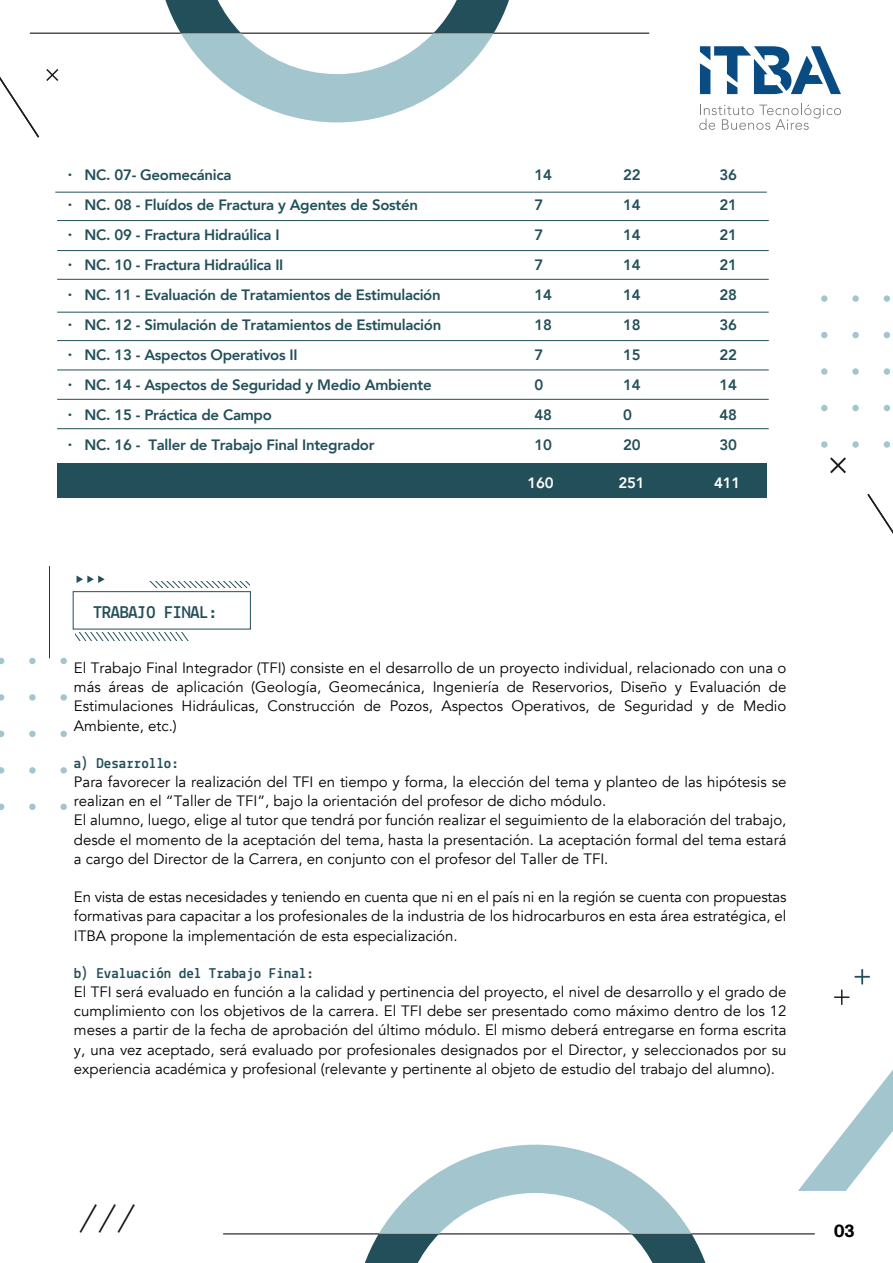
<style>
.page{position:relative;width:893px;height:1263px;background:#fff}
.page>*{position:absolute;margin:0;border:0;box-sizing:border-box;transform-origin:0 0}
.t1{font:38.1px "Lekton";color:#12100b}
.t2{font:500 21px/30px "Avenir";color:#224f59;text-align:justify}
.t3{font:700 18px "Lekton";letter-spacing:-.01em;color:#224f59}
.t4{font:700 18px "Monument Grotesk";color:#000}
.t5{font:15px/19.2px "Avenir";color:#000;text-align:justify}
.t6{font:800 15px/30px "Avenir";letter-spacing:-.02em;color:#224f59}
.t7{font:700 15px "Lekton";color:#224f59}
.t8{font:800 15px "Avenir";letter-spacing:-.02em;color:#fff}
</style>
<div class="page">
<div style="left:57px;top:464px;width:710px;height:34px;background:#224f59"></div>
<svg style="left:0;top:804px;width:4px;height:6px"></svg>
<svg style="left:0;top:767px;width:4px;height:6px"></svg>
<svg style="left:0;top:731px;width:4px;height:6px"></svg>
<div style="left:29px;top:804px;width:7px;height:6px;background:#a3c5ce;border-radius:50%"></div>
<div style="left:29px;top:767px;width:7px;height:6px;background:#a3c5ce;border-radius:50%"></div>
<div style="left:29px;top:731px;width:7px;height:6px;background:#a3c5ce;border-radius:50%"></div>
<div style="left:60px;top:804px;width:7px;height:6px;background:#a3c5ce;border-radius:50%"></div>
<div style="left:60px;top:767px;width:7px;height:6px;background:#a3c5ce;border-radius:50%"></div>
<div style="left:60px;top:731px;width:7px;height:6px;background:#a3c5ce;border-radius:50%"></div>
<svg style="left:0;top:694px;width:4px;height:7px"></svg>
<svg style="left:0;top:658px;width:4px;height:6px"></svg>
<div style="left:29px;top:694px;width:7px;height:7px;background:#a3c5ce;border-radius:50%"></div>
<div style="left:29px;top:658px;width:7px;height:6px;background:#a3c5ce;border-radius:50%"></div>
<div style="left:60px;top:694px;width:7px;height:7px;background:#a3c5ce;border-radius:50%"></div>
<div style="left:60px;top:658px;width:7px;height:6px;background:#a3c5ce;border-radius:50%"></div>
<svg style="left:700px;top:46px;width:141px;height:48px"></svg>
<svg style="left:699px;top:104px;width:142px;height:26px"></svg>
<svg style="left:830px;top:457px;width:16px;height:17px"></svg>
<svg style="left:363px;top:1145px;width:344px;height:118px"></svg>
<hr style="left:223px;top:1233px;width:592px;height:1px;background:#1d1d1b">
<svg style="left:798px;top:969px;width:95px;height:222px"></svg>
<div style="left:821px;top:441px;width:6px;height:7px;background:#a3c5ce;border-radius:50%"></div>
<svg style="left:821px;top:405px;width:6px;height:6px"></svg>
<div style="left:821px;top:368px;width:6px;height:7px;background:#a3c5ce;border-radius:50%"></div>
<div style="left:852px;top:441px;width:7px;height:7px;background:#a3c5ce;border-radius:50%"></div>
<div style="left:852px;top:405px;width:7px;height:6px;background:#a3c5ce;border-radius:50%"></div>
<div style="left:852px;top:368px;width:7px;height:7px;background:#a3c5ce;border-radius:50%"></div>
<div style="left:884px;top:441px;width:6px;height:7px;background:#a3c5ce;border-radius:50%"></div>
<svg style="left:884px;top:405px;width:6px;height:6px"></svg>
<div style="left:884px;top:368px;width:6px;height:7px;background:#a3c5ce;border-radius:50%"></div>
<svg style="left:821px;top:332px;width:6px;height:6px"></svg>
<div style="left:821px;top:295px;width:6px;height:7px;background:#a3c5ce;border-radius:50%"></div>
<div style="left:852px;top:332px;width:7px;height:6px;background:#a3c5ce;border-radius:50%"></div>
<div style="left:852px;top:295px;width:7px;height:7px;background:#a3c5ce;border-radius:50%"></div>
<svg style="left:884px;top:332px;width:6px;height:6px"></svg>
<div style="left:884px;top:295px;width:6px;height:7px;background:#a3c5ce;border-radius:50%"></div>
<svg style="left:165px;top:0;width:344px;height:122px"></svg>
<hr style="left:30px;top:33px;width:619px;height:1px;background:#1d1d1b">
<svg style="left:0;top:69px;width:59px;height:69px"></svg>
<svg style="left:867px;top:494px;width:26px;height:40px"></svg>
<hr style="left:55px;top:192px;width:712px;height:1px;background:#224f59">
<hr style="left:57px;top:220px;width:712px;height:1px;background:#224f59">
<hr style="left:57px;top:250px;width:712px;height:1px;background:#224f59">
<hr style="left:57px;top:279px;width:712px;height:1px;background:#224f59">
<hr style="left:57px;top:312px;width:712px;height:1px;background:#224f59">
<hr style="left:57px;top:340px;width:712px;height:1px;background:#224f59">
<hr style="left:57px;top:370px;width:712px;height:1px;background:#224f59">
<hr style="left:57px;top:399px;width:712px;height:1px;background:#224f59">
<hr style="left:57px;top:428px;width:712px;height:1px;background:#224f59">
<div style="left:73px;top:591px;width:178px;height:38px;border:1px solid #224f59"></div>
<svg style="left:76px;top:633px;width:113px;height:8px"></svg>
<svg style="left:150px;top:582px;width:100px;height:5px"></svg>
<svg style="left:77px;top:575px;width:28px;height:8px"></svg>
<hr style="left:49px;top:566px;width:1px;height:92px;background:#1d1d1b">
<h2 class="t2" style="left:67px;top:157px;width:7px">· · · · · · · · · ·</h2>
<p class="t6" style="left:85px;top:160px;width:358px">NC. 07- Geomecánica<br>NC. 08 - Fluídos de Fractura y Agentes de Sostén NC. 09 - Fractura Hidraúlica I<br>NC. 10 - Fractura Hidraúlica II<br>NC. 11 - Evaluación de Tratamientos de Estimulación NC. 12 - Simulación de Tratamientos de Estimulación NC. 13 - Aspectos Operativos II<br>NC. 14 - Aspectos de Seguridad y Medio Ambiente NC. 15 - Práctica de Campo<br>NC. 16 - Taller de Trabajo Final Integrador</p>
<p class="t6" style="left:534px;top:160px;width:19px">14<br>7<br>7<br>7<br>14<br>18<br>7<br>0<br>48<br>10</p>
<p class="t6" style="left:623px;top:160px;width:19px">22<br>14<br>14<br>14<br>14<br>18<br>15<br>14<br>0<br>20</p>
<p class="t6" style="left:720px;top:160px;width:19px;text-align:justify">36<br>21<br>21<br>21<br>28<br>36<br>22<br>14<br>48<br>30</p>
<p class="t8" style="left:528px;top:471px;width:28px">160</p>
<p class="t8" style="left:619px;top:471px;width:28px">251</p>
<p class="t8" style="left:714px;top:471px;width:28px">411</p>
<p class="t3" style="left:93px;top:601px;width:126px">TRABAJO FINAL:</p>
<p class="t5" style="left:74px;top:658px;width:714px">El Trabajo Final Integrador (TFI) consiste en el desarrollo de un proyecto individual, relacionado con una o más áreas de aplicación (Geología, Geomecánica, Ingeniería de Reservorios, Diseño y Evaluación de Estimulaciones Hidráulicas, Construcción de Pozos, Aspectos Operativos, de Seguridad y de Medio Ambiente, etc.)</p>
<p class="t7" style="left:74px;top:754px;width:106px">a) Desarrollo:</p>
<p class="t5" style="left:74px;top:772px;width:714px;text-align:left">Para favorecer la realización del TFI en tiempo y forma, la elección del tema y planteo de las hipótesis se realizan en el “Taller de TFI”, bajo la orientación del profesor de dicho módulo.<br>El alumno, luego, elige al tutor que tendrá por función realizar el seguimiento de la elaboración del trabajo, desde el momento de la aceptación del tema, hasta la presentación. La aceptación formal del tema estará a cargo del Director de la Carrera, en conjunto con el profesor del Taller de TFI.</p>
<p class="t5" style="left:74px;top:888px;width:714px">En vista de estas necesidades y teniendo en cuenta que ni en el país ni en la región se cuenta con propuestas formativas para capacitar a los profesionales de la industria de los hidrocarburos en esta área estratégica, el ITBA propone la implementación de esta especialización.</p>
<p class="t7" style="left:74px;top:964px;width:241px">b) Evaluación del Trabajo Final:</p>
<p class="t5" style="left:74px;top:982px;width:714px">El TFI será evaluado en función a la calidad y pertinencia del proyecto, el nivel de desarrollo y el grado de cumplimiento con los objetivos de la carrera. El TFI debe ser presentado como máximo dentro de los 12 meses a partir de la fecha de aprobación del último módulo. El mismo deberá entregarse en forma escrita y, una vez aceptado, será evaluado por profesionales designados por el Director, y seleccionados por su experiencia académica y profesional (relevante y pertinente al objeto de estudio del trabajo del alumno).</p>
<h1 class="t1" style="left:79px;top:1196px;width:59px">///</h1>
<p class="t4" style="left:834px;top:1218px;width:22px">03</p>
</div>
